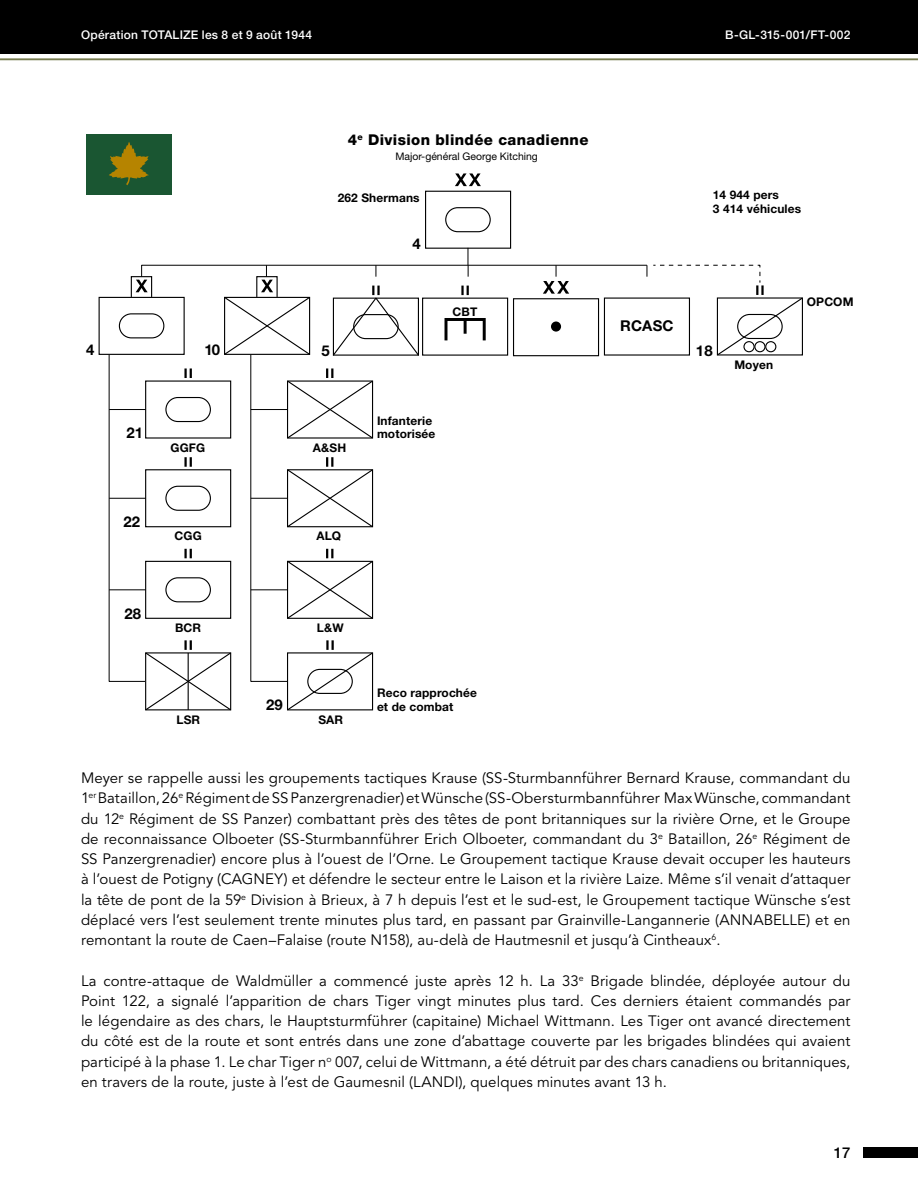
<style>
.page{position:relative;width:918px;height:1188px;background:#fff}
.page>*{position:absolute;margin:0;border:0;box-sizing:border-box;transform-origin:0 0}
.Article_Content{font:15px/20.2px "Avenir LT Std";letter-spacing:.005em;color:#000;text-align:justify}
.t1{font:500 15px "Helvetica Neue LT Std";color:#000}
.t2{font:800 14.85px "Helvetica Neue LT Std";letter-spacing:.025em;color:#000}
.t3{font:700 14.85px "Helvetica Neue LT Std";letter-spacing:.01em;color:#000}
.t4{font:700 12px/13.4px "Helvetica Neue LT Std";letter-spacing:.01em;color:#000}
.t5{font:500 12px "Helvetica Neue LT Std";letter-spacing:.02em;color:#fff}
.t6{font:10.5px "Helvetica Neue LT Std";color:#000}
</style>
<div class="page">
<div style="left:0;top:0;width:918px;height:54px;background:#000"></div>
<hr style="left:0;top:58px;width:918px;height:2px;background:#757a4d">
<div style="left:863px;top:1148px;width:55px;height:10px;background:#000"></div>
<svg style="left:455px;top:173px;width:26px;height:13px"></svg>
<div style="left:425px;top:191px;width:86px;height:58px;border:1px solid #000"></div>
<div style="left:445px;top:207px;width:46px;height:25px;border:1px solid #000;border-radius:12px"></div>
<div style="left:86px;top:134px;width:85px;height:61px;background:#1a5632"></div>
<svg style="left:109px;top:142px;width:40px;height:43px"></svg>
<svg style="left:109px;top:248px;width:694px;height:463px"></svg>
<p class="t5" style="left:81px;top:28px;width:233px">Opération TOTALIZE les 8 et 9 août 1944</p>
<p class="t5" style="left:725px;top:28px;width:127px">B-GL-315-001/FT-002</p>
<p class="t3" style="left:86px;top:341px;width:10px">4</p>
<p class="t3" style="left:126px;top:424px;width:18px">21</p>
<p class="t3" style="left:123px;top:513px;width:18px">22</p>
<p class="t3" style="left:125px;top:604px;width:18px">28</p>
<p class="t2" style="left:348px;top:131px;width:242px">4<sup>e</sup> Division blindée canadienne</p>
<p class="t6" style="left:395px;top:150px;width:144px">Major-général George Kitching</p>
<p class="t4" style="left:338px;top:191px;width:83px">262 Shermans</p>
<p class="t3" style="left:205px;top:341px;width:17px">10</p>
<p class="t3" style="left:322px;top:341px;width:10px">5</p>
<p class="t4" style="left:171px;top:440px;width:36px">GGFG</p>
<p class="t4" style="left:175px;top:529px;width:29px">CGG</p>
<p class="t4" style="left:313px;top:440px;width:35px">A&amp;SH</p>
<p class="t4" style="left:316px;top:529px;width:26px">ALQ</p>
<p class="t3" style="left:412px;top:234px;width:10px">4</p>
<p class="t4" style="left:453px;top:304px;width:26px">CBT</p>
<p class="t4" style="left:377px;top:414px;width:60px">Infanterie motorisée</p>
<p class="t4" style="left:175px;top:621px;width:28px">BCR</p>
<p class="t4" style="left:177px;top:713px;width:25px">LSR</p>
<p class="t3" style="left:266px;top:696px;width:18px">29</p>
<p class="t4" style="left:317px;top:621px;width:28px">L&amp;W</p>
<p class="t4" style="left:318px;top:713px;width:26px">SAR</p>
<p class="t4" style="left:377px;top:686px;width:101px">Reco rapprochée et de combat</p>
<p class="t4" style="left:713px;top:188px;width:90px">14 944 pers<br>3 414 véhicules</p>
<p class="t3" style="left:620px;top:317px;width:55px">RCASC</p>
<p class="t3" style="left:696px;top:341px;width:18px">18</p>
<p class="t4" style="left:734px;top:358px;width:40px">Moyen</p>
<p class="t4" style="left:807px;top:295px;width:48px">OPCOM</p>
<p class="Article_Content" style="left:81px;top:768px;width:771px">Meyer se rappelle aussi les groupements tactiques Krause (SS-Sturmbannführer Bernard Krause, commandant du 1<sup>er</sup> Bataillon, 26<sup>e</sup> Régiment de SS Panzergrenadier) et Wünsche (SS-Obersturmbannführer Max Wünsche, commandant du 12<sup>e</sup> Régiment de SS Panzer) combattant près des têtes de pont britanniques sur la rivière Orne, et le Groupe de reconnaissance Olboeter (SS-Sturmbannführer Erich Olboeter, commandant du 3<sup>e</sup> Bataillon, 26<sup>e</sup> Régiment de SS Panzergrenadier) encore plus à l’ouest de l’Orne. Le Groupement tactique Krause devait occuper les hauteurs à l’ouest de Potigny (CAGNEY) et défendre le secteur entre le Laison et la rivière Laize. Même s’il venait d’attaquer la tête de pont de la 59<sup>e</sup> Division à Brieux, à 7 h depuis l’est et le sud-est, le Groupement tactique Wünsche s’est déplacé vers l’est seulement trente minutes plus tard, en passant par Grainville-Langannerie (ANNABELLE) et en remontant la route de Caen–Falaise (route N158), au-delà de Hautmesnil et jusqu’à Cintheaux<sup>6</sup>.</p>
<p class="Article_Content" style="left:81px;top:971px;width:771px">La contre-attaque de Waldmüller a commencé juste après 12 h. La 33<sup>e</sup> Brigade blindée, déployée autour du Point 122, a signalé l’apparition de chars Tiger vingt minutes plus tard. Ces derniers étaient commandés par le légendaire as des chars, le Hauptsturmführer (capitaine) Michael Wittmann. Les Tiger ont avancé directement du côté est de la route et sont entrés dans une zone d’abattage couverte par les brigades blindées qui avaient participé à la phase 1. Le char Tiger n<sup>o</sup> 007, celui de Wittmann, a été détruit par des chars canadiens ou britanniques, en travers de la route, juste à l’est de Gaumesnil (LANDI), quelques minutes avant 13 h.</p>
<p class="t1" style="left:834px;top:1144px;width:18px">17</p>
</div>
